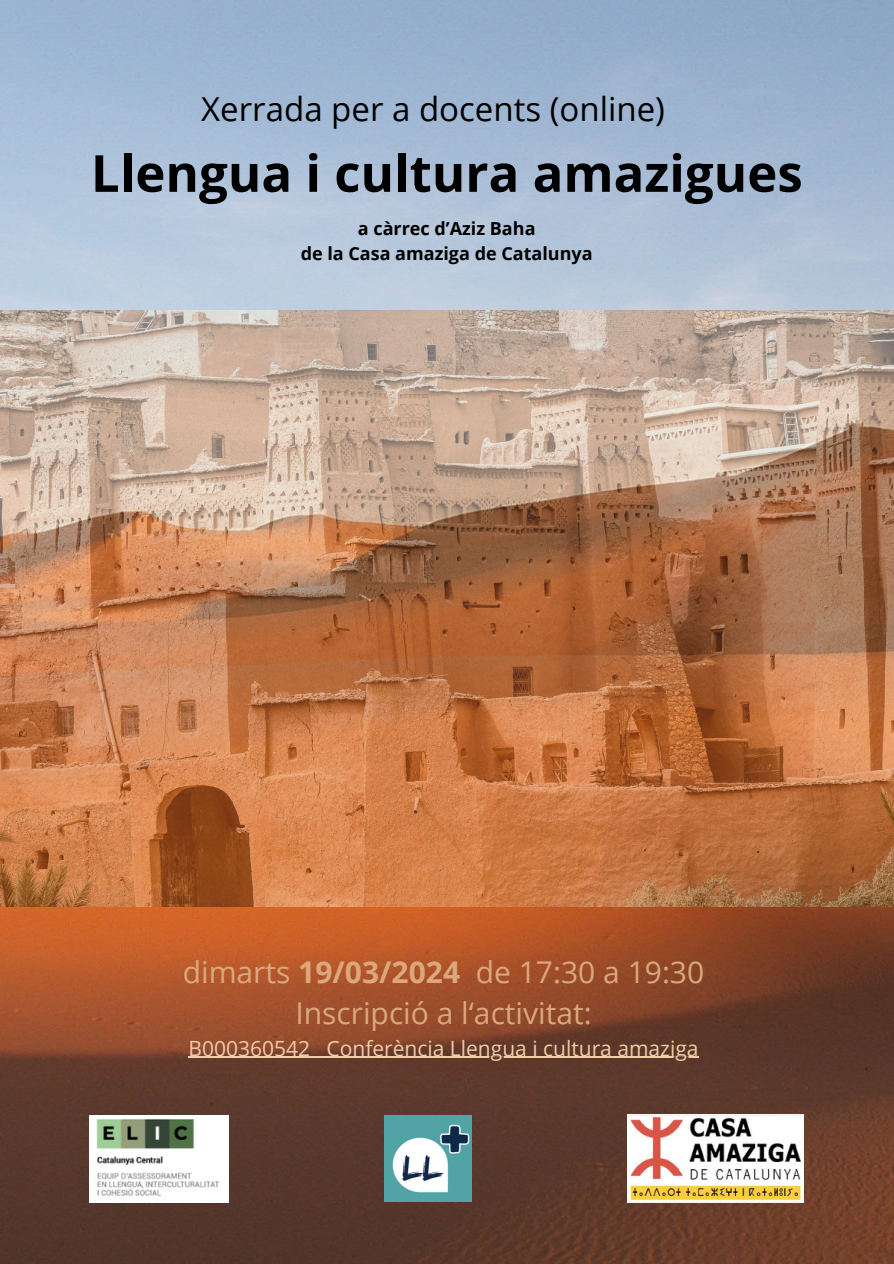
<style>
.page{position:relative;width:894px;height:1264px;background:#fff}
.page>*{position:absolute;margin:0;border:0;box-sizing:border-box;transform-origin:0 0}
.t1{font:700 51px "Open Sans";color:#000}
.t2{font:33px "Open Sans";color:#000}
.t3{font:30px/41.7px "Open Sans";color:#dba87e;text-align:center}
.t4{font:21px "Open Sans";color:#f2cda7}
.t5{font:700 18px "Open Sans";color:#000}
.s1{font-weight:700}
</style>
<div class="page">
<img style="left:0;top:0;width:893px;height:1263px">
<img style="left:0;top:311px;width:893px;height:595px">
<img style="left:89px;top:1115px;width:140px;height:87px">
<img style="left:627px;top:1114px;width:176px;height:87px">
<img style="left:384px;top:1115px;width:87px;height:86px">
<hr style="left:188px;top:1056px;width:122px;height:1px;background:#f2cda7">
<svg style="left:310px;top:1056px;width:16px;height:1px"></svg>
<hr style="left:326px;top:1056px;width:372px;height:1px;background:#f2cda7">
<p class="t2" style="left:201px;top:86px;width:465px">Xerrada per a docents (online)</p>
<p class="t1" style="left:91px;top:137px;width:713px">Llengua i cultura amazigues</p>
<p class="t5" style="left:358px;top:216px;width:179px">a càrrec d’Aziz Baha</p>
<h3 class="t5" style="left:300px;top:240px;width:293px">de la Casa amaziga de Catalunya</h3>
<p class="t3" style="left:183px;top:950px;width:523px">dimarts <span class="s1">19/03/2024</span> de 17:30 a 19:30<br>Inscripció a l‘activitat:</p>
<p class="t4" style="left:188px;top:1033px;width:123px">B000360542</p>
<p class="t4" style="left:326px;top:1033px;width:373px">Conferència Llengua i cultura amaziga</p>
</div>
